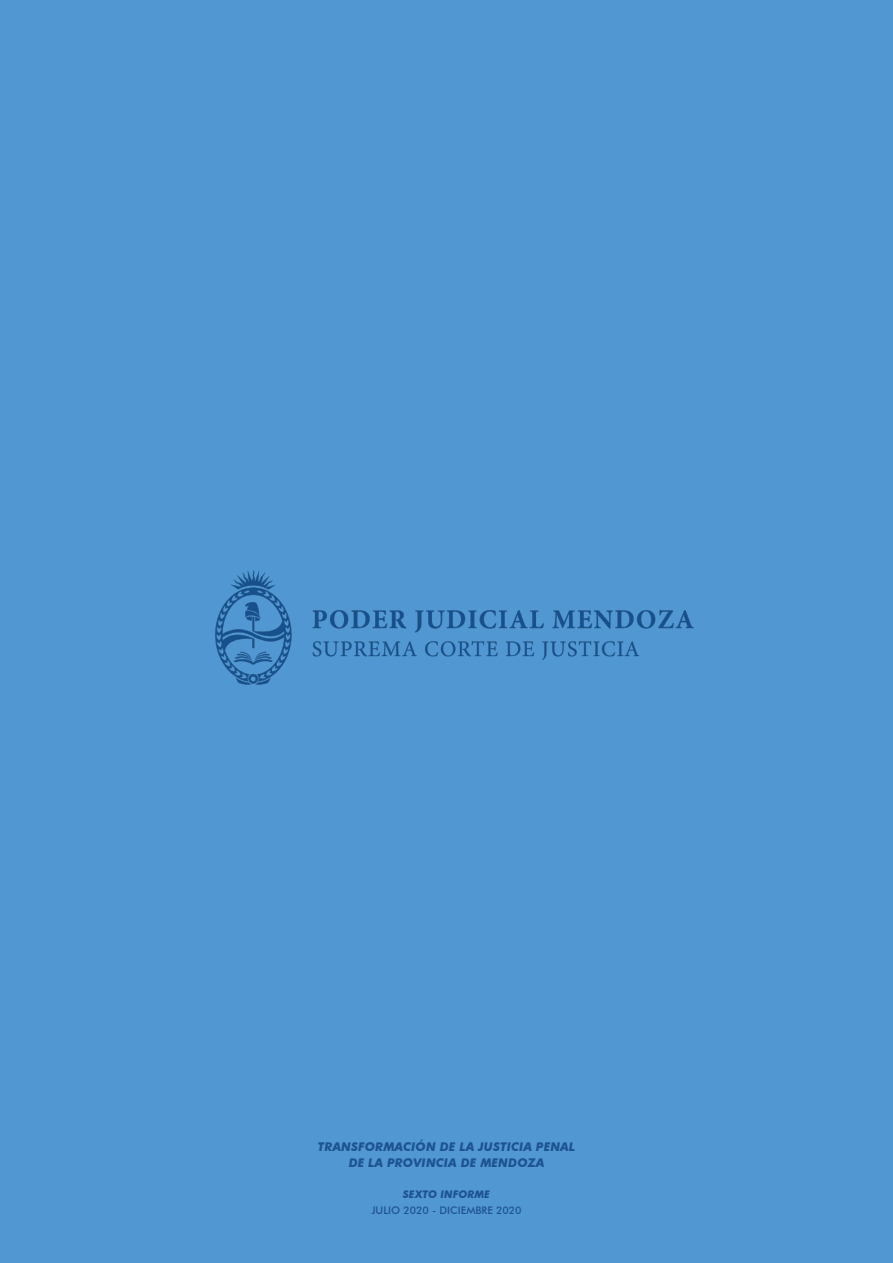
<style>
.page{position:relative;width:893px;height:1263px;background:#5198d2}
.page>*{position:absolute;margin:0;border:0;box-sizing:border-box;transform-origin:0 0}
.t1{font:italic 700 12px "Futura BT";letter-spacing:.01em;color:#1d5391}
.t2{font:500 10.5px "Futura BT";color:#1d5391}
.t3{font:italic 700 10.5px "Futura BT";color:#1d5391}
</style>
<div class="page">
<img style="left:215px;top:569px;width:479px;height:116px">
<p class="t1" style="left:318px;top:1139px;width:259px">TRANSFORMACIÓN DE LA JUSTICIA PENAL</p>
<p class="t1" style="left:349px;top:1155px;width:197px">DE LA PROVINCIA DE MENDOZA</p>
<p class="t3" style="left:403px;top:1187px;width:89px">SEXTO INFORME</p>
<p class="t2" style="left:371px;top:1204px;width:152px">JULIO 2020 - DICIEMBRE 2020</p>
</div>
